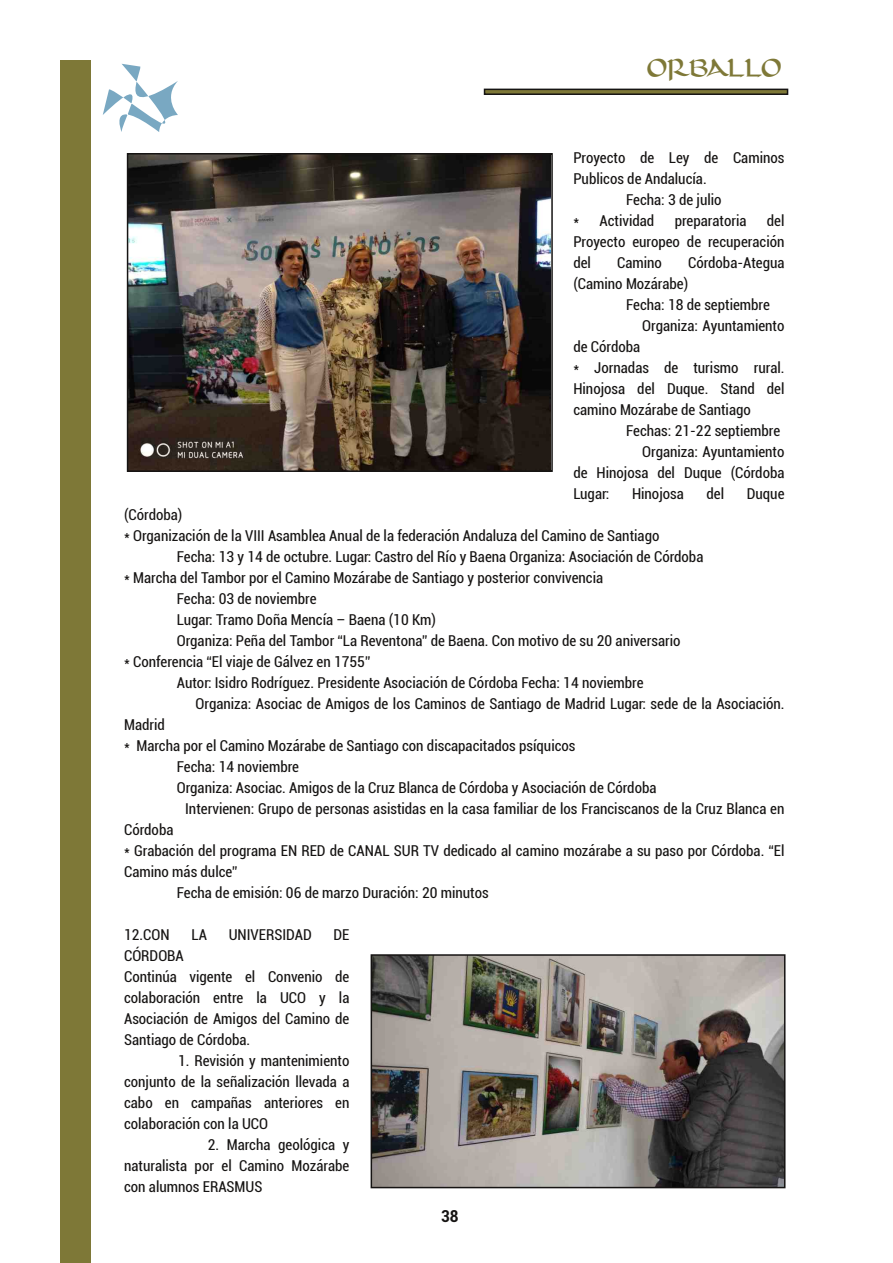
<style>
.page{position:relative;width:893px;height:1263px;background:#fff}
.page>*{position:absolute;margin:0;border:0;box-sizing:border-box;transform-origin:0 0}
.t1{font:30px "Dorovar FLF Carolus";letter-spacing:-.04em;color:#7e7837}
.t2{font:700 condensed 16.5px "Roboto";color:#161413}
.t3{font:condensed 15px/21px "Roboto";color:#161413;text-align:justify}
</style>
<div class="page">
<svg style="left:103px;top:64px;width:75px;height:117px"></svg>
<div style="left:60px;top:60px;width:31px;height:1203px;background:#7e7837"></div>
<div style="left:484px;top:89px;width:304px;height:6px;border:2px solid #161413"></div>
<img style="left:130px;top:156px;width:420px;height:313px">
<div style="left:127px;top:153px;width:426px;height:319px;border:2px solid #161413"></div>
<img style="left:374px;top:957px;width:408px;height:228px">
<div style="left:371px;top:954px;width:414px;height:234px;border:2px solid #161413"></div>
<h1 class="t1" style="left:647px;top:52px;width:136px">ORBALLO</h1>
<p class="t3" style="left:573px;top:148px;width:213px">Proyecto de Ley de Caminos</p>
<p class="t3" style="left:573px;top:169px;width:135px">Publicos de Andalucía.</p>
<p class="t3" style="left:626px;top:190px;width:97px">Fecha: 3 de julio</p>
<p class="t3" style="left:573px;top:211px;width:82px">* Actividad</p>
<p class="t3" style="left:675px;top:211px;width:73px">preparatoria</p>
<p class="t3" style="left:573px;top:211px;width:213px;text-indent:194px">del Proyecto europeo de recuperación del</p>
<p class="t3" style="left:573px;top:253px;width:213px;text-indent:115px">Córdoba-Ategua (Camino Mozárabe)</p>
<p class="t3" style="left:626px;top:295px;width:145px">Fecha: 18 de septiembre</p>
<p class="t3" style="left:642px;top:316px;width:144px">Organiza: Ayuntamiento</p>
<p class="t3" style="left:573px;top:337px;width:68px">de Córdoba</p>
<p class="t3" style="left:573px;top:358px;width:213px">* Jornadas de turismo rural.</p>
<p class="t3" style="left:573px;top:379px;width:213px">Hinojosa del Duque. Stand del</p>
<p class="t3" style="left:573px;top:400px;width:179px">camino Mozárabe de Santiago</p>
<p class="t3" style="left:626px;top:421px;width:156px">Fechas: 21-22 septiembre</p>
<p class="t3" style="left:642px;top:442px;width:144px">Organiza: Ayuntamiento</p>
<p class="t3" style="left:573px;top:463px;width:213px">de Hinojosa del Duque (Córdoba</p>
<p class="t3" style="left:573px;top:484px;width:37px">Lugar:</p>
<p class="t3" style="left:632px;top:484px;width:53px">Hinojosa</p>
<p class="t3" style="left:706px;top:484px;width:19px">del</p>
<p class="t3" style="left:747px;top:484px;width:39px">Duque</p>
<p class="t3" style="left:617px;top:253px;width:46px">Camino</p>
<p class="t3" style="left:124px;top:505px;width:60px">(Córdoba)</p>
<p class="t3" style="left:124px;top:526px;width:537px">* Organización de la VIII Asamblea Anual de la federación Andaluza del Camino de Santiago</p>
<p class="t3" style="left:177px;top:547px;width:528px">Fecha: 13 y 14 de octubre. Lugar: Castro del Río y Baena Organiza: Asociación de Córdoba</p>
<p class="t3" style="left:124px;top:568px;width:481px">* Marcha del Tambor por el Camino Mozárabe de Santiago y posterior convivencia</p>
<p class="t3" style="left:177px;top:589px;width:141px">Fecha: 03 de noviembre</p>
<p class="t3" style="left:177px;top:610px;width:261px">Lugar: Tramo Doña Mencía – Baena (10 Km)</p>
<p class="t3" style="left:177px;top:631px;width:505px">Organiza: Peña del Tambor “La Reventona” de Baena. Con motivo de su 20 aniversario</p>
<p class="t3" style="left:124px;top:652px;width:248px">* Conferencia “El viaje de Gálvez en 1755”</p>
<p class="t3" style="left:177px;top:673px;width:468px">Autor: Isidro Rodríguez. Presidente Asociación de Córdoba Fecha: 14 noviembre</p>
<p class="t3" style="left:196px;top:694px;width:590px">Organiza: Asociac de Amigos de los Caminos de Santiago de Madrid Lugar: sede de la Asociación.</p>
<p class="t3" style="left:124px;top:715px;width:42px">Madrid</p>
<p class="t3" style="left:124px;top:736px;width:453px">* Marcha por el Camino Mozárabe de Santiago con discapacitados psíquicos</p>
<p class="t3" style="left:177px;top:757px;width:124px">Fecha: 14 noviembre</p>
<p class="t3" style="left:177px;top:778px;width:481px">Organiza: Asociac. Amigos de la Cruz Blanca de Córdoba y Asociación de Córdoba</p>
<p class="t3" style="left:185px;top:799px;width:601px">Intervienen: Grupo de personas asistidas en la casa familiar de los Franciscanos de la Cruz Blanca en</p>
<p class="t3" style="left:124px;top:820px;width:51px">Córdoba</p>
<p class="t3" style="left:124px;top:841px;width:662px">* Grabación del programa EN RED de CANAL SUR TV dedicado al camino mozárabe a su paso por Córdoba. “El</p>
<p class="t3" style="left:124px;top:862px;width:115px">Camino más dulce”</p>
<p class="t3" style="left:177px;top:883px;width:313px">Fecha de emisión: 06 de marzo Duración: 20 minutos</p>
<p class="t3" style="left:124px;top:925px;width:47px">12.CON</p>
<p class="t3" style="left:191px;top:925px;width:17px">LA</p>
<p class="t3" style="left:229px;top:925px;width:85px">UNIVERSIDAD</p>
<p class="t3" style="left:333px;top:925px;width:17px">DE</p>
<p class="t3" style="left:124px;top:946px;width:227px;text-align:left">CÓRDOBA<br>Continúa vigente el Convenio de colaboración entre la UCO y la<br>Asociación de Amigos del Camino de<br>Santiago de Córdoba.</p>
<p class="t3" style="left:124px;top:1051px;width:227px;text-indent:54px">1. Revisión y mantenimiento conjunto de la señalización llevada a cabo en campañas anteriores en colaboración con la UCO</p>
<p class="t3" style="left:124px;top:1135px;width:227px;text-indent:84px">2. Marcha geológica y naturalista por el Camino Mozárabe con alumnos ERASMUS</p>
<p class="t2" style="left:441px;top:1206px;width:19px">38</p>
</div>
